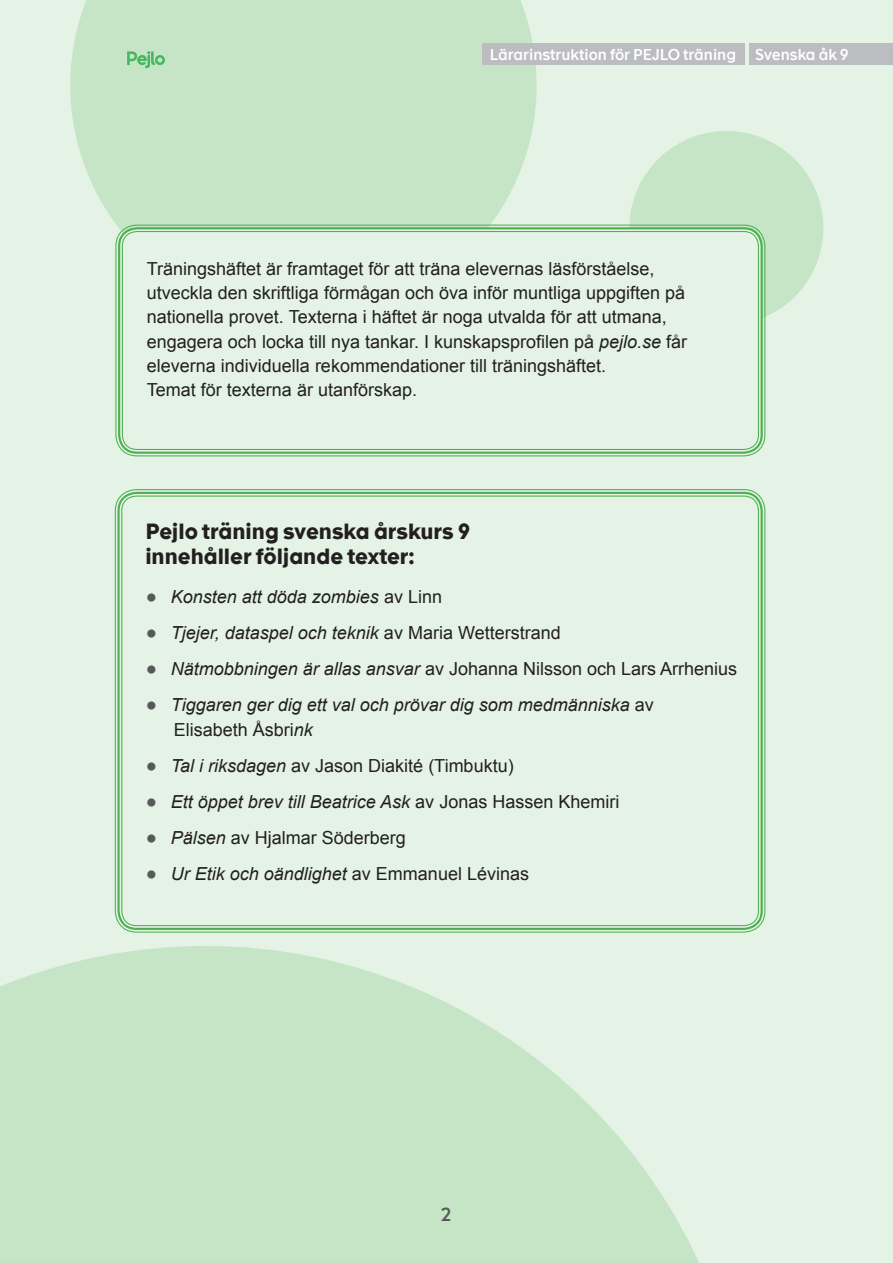
<style>
.page{position:relative;width:893px;height:1263px;background:#e4f3e5}
.page>*{position:absolute;margin:0;border:0;box-sizing:border-box;transform-origin:0 0}
.Kategorier-Petra{font:700 21px/25.5px "The Message";color:#231f20}
.t1{font:18px/24.3px "Arial";color:#231f20}
.t2{font:italic 18px/24.3px "Arial";color:#231f20}
.t3{font:600 18px "The Message";color:#57585a}
.t4{font:600 15px "The Message";color:#fff}
.s1{font-style:italic}
.s2{font-family:"The Message";font-weight:700;font-style:normal;color:#57585a}
.s3{font-style:normal}
.s4{font-family:"The Message";font-weight:700;color:#57585a}
</style>
<div class="page">
<svg style="left:0;top:946px;width:699px;height:317px;fill:#c6e5c7"></svg>
<div style="left:70px;top:0;width:468px;height:242px;background:#c6e5c7"></div>
<svg style="left:628px;top:131px;width:196px;height:195px"></svg>
<svg style="left:127px;top:51px;width:38px;height:17px"></svg>
<div style="left:483px;top:44px;width:262px;height:21px;background:#bcbdc0"></div>
<div style="left:749px;top:44px;width:144px;height:21px;background:#bcbdc0"></div>
<div style="left:119px;top:228px;width:643px;height:225px;background:#e4f3e5;border-radius:18px"></div>
<div style="left:115px;top:225px;width:650px;height:231px;border:1px solid #4eb051;border-radius:21px"></div>
<div style="left:118px;top:227px;width:645px;height:227px;border:2px solid #4eb051;border-radius:18px"></div>
<div style="left:122px;top:231px;width:637px;height:219px;border:1px solid #4eb051;border-radius:15px"></div>
<div style="left:117px;top:492px;width:646px;height:438px;border:2px solid #4eb051;border-radius:18px"></div>
<p class="t4" style="left:490px;top:45px;width:248px">Lärarinstruktion för PEJLO träning</p>
<p class="t4" style="left:755px;top:45px;width:95px">Svenska åk 9</p>
<p class="t1" style="left:147px;top:256px;width:542px">Träningshäftet är framtaget för att träna elevernas läsförståelse, utveckla den skriftliga förmågan och öva inför muntliga uppgiften på nationella provet. Texterna i häftet är noga utvalda för att utmana, engagera och locka till nya tankar. I kunskapsprofilen på <span class="s1">pejlo.se</span> får eleverna individuella rekommendationer till träningshäftet.</p>
<p class="t1" style="left:147px;top:378px;width:272px">Temat för texterna är utanförskap.</p>
<p class="Kategorier-Petra" style="left:145px;top:519px;width:327px">Pejlo träning svenska årskurs 9 innehåller följande texter:</p>
<p class="t2" style="left:145px;top:585px;width:298px"><span class="s2">•</span> Konsten att döda zombies <span class="s3">av Linn</span></p>
<p class="t2" style="left:145px;top:621px;width:417px"><span class="s2">•</span> Tjejer, dataspel och teknik <span class="s3">av Maria Wetterstrand</span></p>
<p class="t1" style="left:145px;top:657px;width:593px"><span class="s4">•</span> <span class="s1">Nätmobbningen är allas ansvar</span> av Johanna Nilsson och Lars Arrhenius</p>
<p class="t2" style="left:174px;top:693px;width:482px;text-indent:-29px"><span class="s2">•</span> Tiggaren ger dig ett val och prövar dig som medmänniska <span class="s3">av<br>Elisabeth Åsbri</span>nk</p>
<p class="t1" style="left:145px;top:753px;width:370px"><span class="s4">•</span> <span class="s1">Tal i riksdagen</span> av Jason Diakité (Timbuktu)</p>
<p class="t2" style="left:145px;top:789px;width:476px"><span class="s2">•</span> Ett öppet brev till Beatrice Ask <span class="s3">av Jonas Hassen Khemiri</span></p>
<p class="t1" style="left:145px;top:825px;width:262px"><span class="s4">•</span> <span class="s1">Pälsen</span> av Hjalmar Söderberg</p>
<p class="t2" style="left:145px;top:861px;width:385px"><span class="s2">•</span> Ur Etik och oändlighet <span class="s3">av Emmanuel Lévinas</span></p>
<p class="t3" style="left:441px;top:1202px;width:12px">2</p>
</div>
